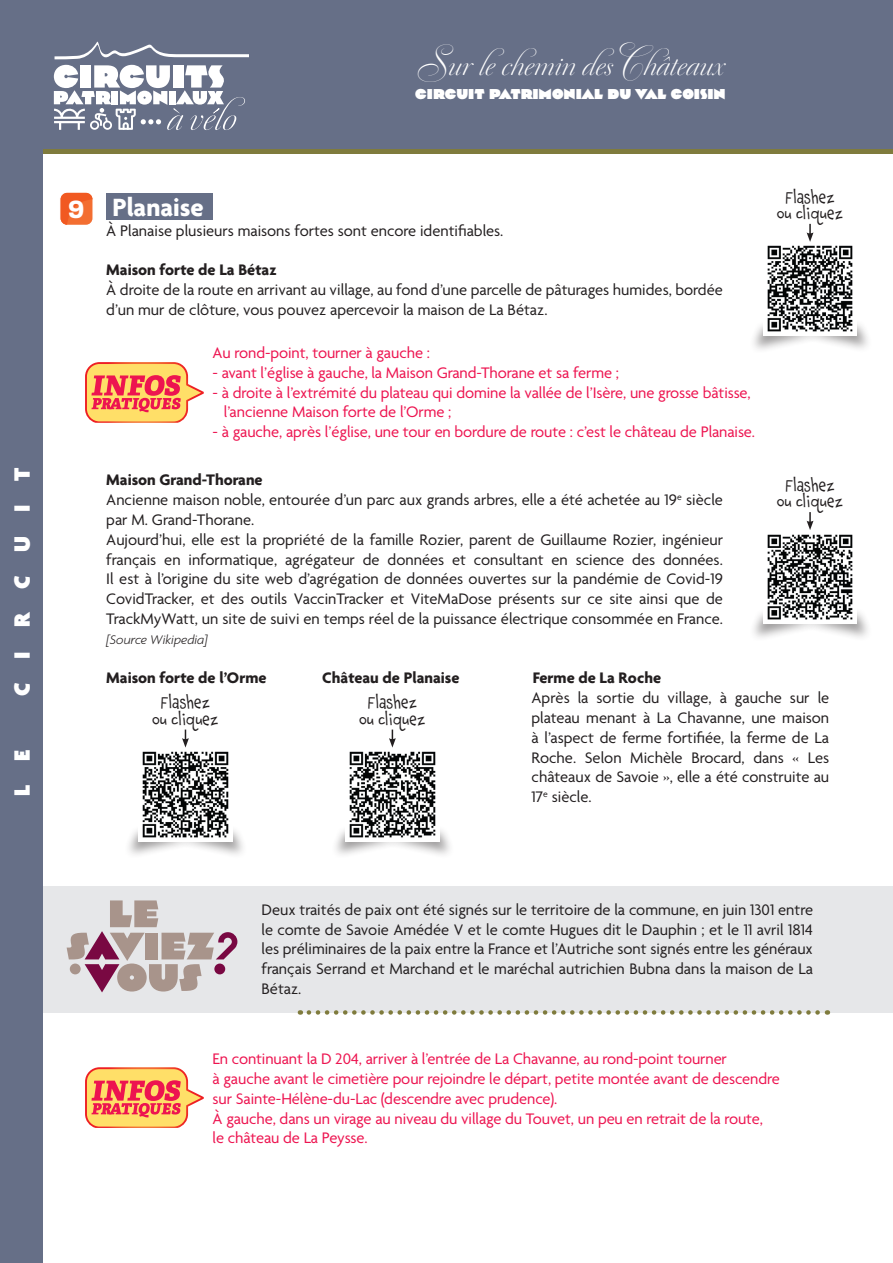
<style>
.page{position:relative;width:893px;height:1263px;background:#fff}
.page>*{position:absolute;margin:0;border:0;box-sizing:border-box;transform-origin:0 0}
.t1{font:34.5px "Dulcinea";letter-spacing:-.005em;color:#fff}
.t2{font:700 27px "Agenda";color:#fff}
.t3{font:700 27px "Paralucent";color:#fff}
.t4{font:900 24px "Agenda";letter-spacing:1em;color:#fff}
.t5{font:16.5px/19.8px "Agenda";color:#231f20;text-align:justify}
.t6{font:16.5px/19.8px "Agenda";letter-spacing:-.005em;color:#ed1450}
.t7{font:700 16.5px "Agenda";color:#231f20}
.t8{font:16.5px/16.5px "Chaloops";color:#231f20;text-align:center}
.t9{font:800 14.25px "Impetus";color:#fff}
.t10{font:italic 300 13.5px "Agenda";color:#231f20}
.s1{font-weight:700}
</style>
<div class="page">
<div style="left:0;top:886px;width:893px;height:126px;background:#e6e7e9"></div>
<svg style="left:309px;top:1010px;width:519px;height:5px"></svg>
<svg style="left:67px;top:900px;width:170px;height:92px"></svg>
<div style="left:0;top:0;width:893px;height:153px;background:#7f7b3d"></div>
<div style="left:0;top:0;width:43px;height:1263px;background:#666f87"></div>
<div style="left:0;top:0;width:893px;height:149px;background:#666f87"></div>
<svg style="left:54px;top:42px;width:194px;height:17px"></svg>
<svg style="left:54px;top:65px;width:191px;height:65px"></svg>
<div style="left:106px;top:194px;width:107px;height:26px;background:#666f87"></div>
<svg style="left:60px;top:192px;width:33px;height:33px"></svg>
<div style="left:799px;top:319px;width:74px;height:34px;background:#231f20;opacity:.45"></div>
<div style="left:748px;top:319px;width:74px;height:35px;background:#231f20;opacity:.45"></div>
<img style="left:763px;top:245px;width:94px;height:90px">
<svg style="left:807px;top:224px;width:6px;height:18px"></svg>
<div style="left:799px;top:607px;width:74px;height:35px;background:#231f20;opacity:.45"></div>
<div style="left:748px;top:607px;width:74px;height:35px;background:#231f20;opacity:.45"></div>
<img style="left:763px;top:534px;width:94px;height:90px">
<svg style="left:807px;top:512px;width:6px;height:18px"></svg>
<svg style="left:85px;top:362px;width:119px;height:61px;background:#f9a472"></svg>
<svg style="left:85px;top:1067px;width:119px;height:61px;background:#f9a472"></svg>
<div style="left:382px;top:824px;width:73px;height:35px;background:#231f20;opacity:.45"></div>
<div style="left:331px;top:825px;width:73px;height:34px;background:#231f20;opacity:.45"></div>
<img style="left:346px;top:747px;width:93px;height:94px">
<svg style="left:389px;top:729px;width:7px;height:18px"></svg>
<div style="left:175px;top:824px;width:73px;height:35px;background:#231f20;opacity:.45"></div>
<div style="left:124px;top:825px;width:73px;height:34px;background:#231f20;opacity:.45"></div>
<img style="left:139px;top:747px;width:93px;height:94px">
<svg style="left:182px;top:729px;width:7px;height:18px"></svg>
<h3 class="t4" style="left:9px;top:696px;width:231px;rotate:-90deg">CIRCUIT</h3>
<h3 class="t4" style="left:9px;top:796px;width:48px;rotate:-90deg">L E</h3>
<h1 class="t1" style="left:416px;top:43px;width:310px">Sur le chemin des Châteaux</h1>
<p class="t9" style="left:415px;top:85px;width:312px">CIRCUIT PATRIMONIAL DU VAL COISIN</p>
<h2 class="t3" style="left:68px;top:193px;width:18px">9</h2>
<p class="t8" style="left:777px;top:189px;width:68px">Flashez ou cliquez</p>
<h2 class="t2" style="left:112px;top:193px;width:93px">Planaise</h2>
<p class="t5" style="left:106px;top:221px;width:399px">À Planaise plusieurs maisons fortes sont encore identifiables.</p>
<p class="t7" style="left:106px;top:261px;width:172px">Maison forte de La Bétaz</p>
<p class="t5" style="left:106px;top:281px;width:618px">À droite de la route en arrivant au village, au fond d’une parcelle de pâturages humides, bordée d’un mur de clôture, vous pouvez apercevoir la maison de La Bétaz.</p>
<p class="t6" style="left:213px;top:344px;width:219px">Au rond-point, tourner à gauche :</p>
<p class="t6" style="left:213px;top:364px;width:408px">- avant l’église à gauche, la Maison Grand-Thorane et sa ferme ;</p>
<p class="t6" style="left:224px;top:383px;width:528px;text-indent:-11px">- à droite à l’extrémité du plateau qui domine la vallée de l’Isère, une grosse bâtisse, l’ancienne Maison forte de l’Orme ;</p>
<p class="t6" style="left:213px;top:423px;width:544px">- à gauche, après l’église, une tour en bordure de route : c’est le château de Planaise.</p>
<p class="t5" style="left:106px;top:471px;width:618px;text-align:left"><span class="s1">Maison Grand-Thorane<br></span>Ancienne maison noble, entourée d’un parc aux grands arbres, elle a été achetée au 19<sup>e</sup> siècle par M. Grand-Thorane.<br>Aujourd’hui, elle est la propriété de la famille Rozier, parent de Guillaume Rozier, ingénieur français en informatique, agrégateur de données et consultant en science des données.<br>Il est à l’origine du site web d’agrégation de données ouvertes sur la pandémie de Covid-19<br>CovidTracker, et des outils VaccinTracker et ViteMaDose présents sur ce site ainsi que de TrackMyWatt, un site de suivi en temps réel de la puissance électrique consommée en France.</p>
<p class="t10" style="left:106px;top:631px;width:103px">[Source Wikipedia]</p>
<p class="t7" style="left:106px;top:669px;width:162px">Maison forte de l’Orme</p>
<p class="t7" style="left:322px;top:669px;width:139px">Château de Planaise</p>
<p class="t7" style="left:533px;top:669px;width:130px">Ferme de La Roche</p>
<p class="t5" style="left:531px;top:689px;width:299px">Après la sortie du village, à gauche sur le plateau menant à La Chavanne, une maison à l’aspect de ferme fortifiée, la ferme de La Roche. Selon Michèle Brocard, dans « Les châteaux de Savoie », elle a été construite au 17<sup>e</sup> siècle.</p>
<p class="t8" style="left:777px;top:477px;width:68px">Flashez ou cliquez</p>
<p class="t8" style="left:152px;top:694px;width:68px">Flashez ou cliquez</p>
<p class="t8" style="left:359px;top:694px;width:68px">Flashez ou cliquez</p>
<p class="t5" style="left:261px;top:901px;width:553px">Deux traités de paix ont été signés sur le territoire de la commune, en juin 1301 entre le comte de Savoie Amédée V et le comte Hugues dit le Dauphin ; et le 11 avril 1814 les préliminaires de la paix entre la France et l’Autriche sont signés entre les généraux français Serrand et Marchand et le maréchal autrichien Bubna dans la maison de La Bétaz.</p>
<p class="t6" style="left:213px;top:1050px;width:569px">En continuant la D 204, arriver à l’entrée de La Chavanne, au rond-point tourner<br>à gauche avant le cimetière pour rejoindre le départ, petite montée avant de descendre sur Sainte-Hélène-du-Lac (descendre avec prudence).<br>À gauche, dans un virage au niveau du village du Touvet, un peu en retrait de la route,<br>le château de La Peysse.</p>
</div>
